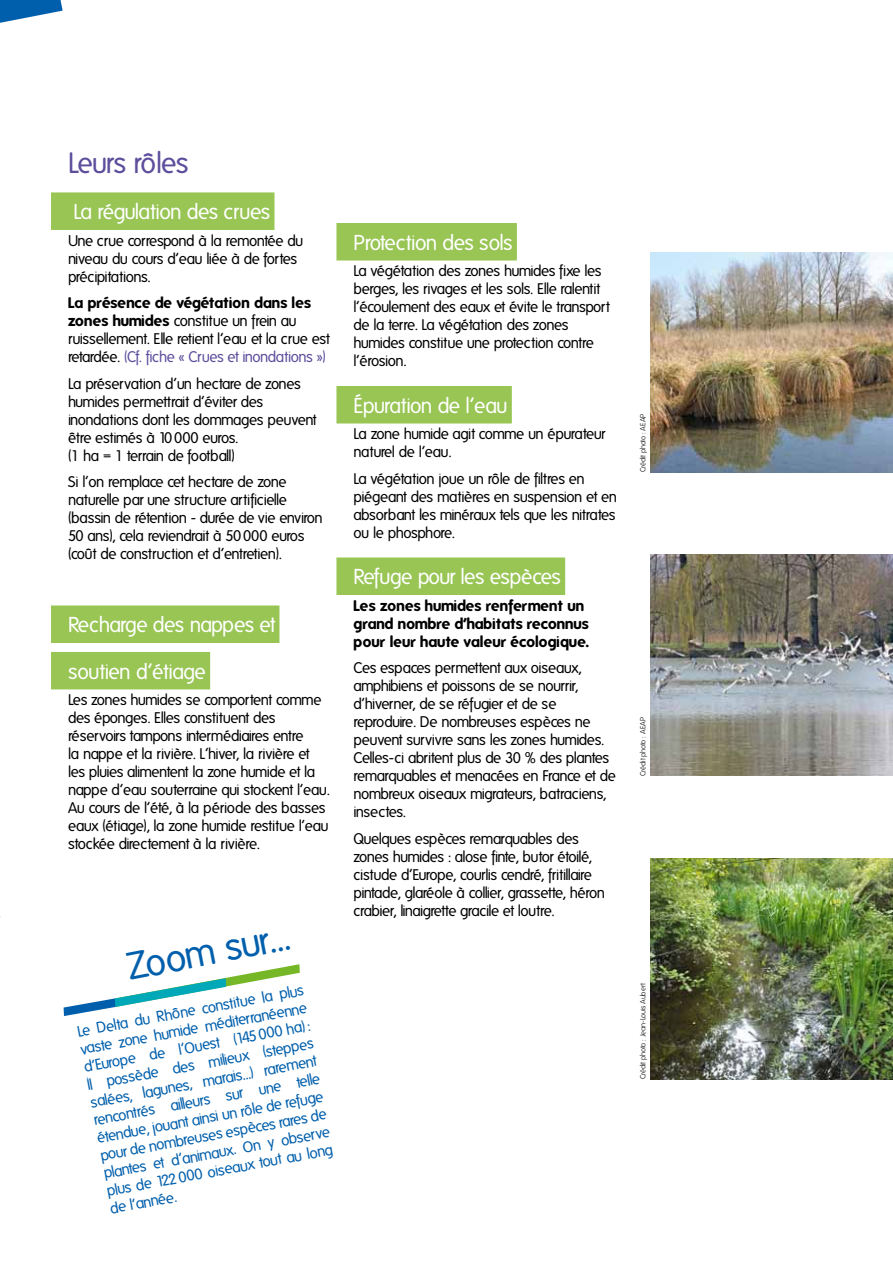
<style>
.page{position:relative;width:893px;height:1263px;background:#fff}
.page>*{position:absolute;margin:0;border:0;box-sizing:border-box;transform-origin:0 0}
.t1{font:37.5px "Folks";color:#005fac}
.t2{font:28.5px "Folks";letter-spacing:-.03em;color:#5d4d9c}
.t3{font:21px "Folks";letter-spacing:-.035em;color:#fff}
.t4{font:15px/18px "Folks";letter-spacing:-.035em;color:#000}
.t5{font:15px/17.9px "Folks";color:#005fac;text-align:justify}
.t6{font:700 15px/18px "Folks";color:#000}
.t7{font:300 7.5px "Folks";letter-spacing:-.035em;color:#000}
.s1{font-weight:700}
.s2{color:#5d4d9c}
</style>
<div class="page">
<svg style="left:0;top:0;width:63px;height:23px"></svg>
<div style="left:51px;top:192px;width:223px;height:38px;background:#98c554"></div>
<div style="left:51px;top:605px;width:228px;height:38px;background:#98c554"></div>
<div style="left:51px;top:652px;width:159px;height:37px;background:#98c554"></div>
<div style="left:336px;top:223px;width:181px;height:37px;background:#98c554"></div>
<div style="left:336px;top:386px;width:176px;height:37px;background:#98c554"></div>
<div style="left:336px;top:557px;width:229px;height:38px;background:#98c554"></div>
<svg style="left:64px;top:964px;width:236px;height:52px"></svg>
<img style="left:651px;top:253px;width:242px;height:219px">
<img style="left:651px;top:858px;width:242px;height:221px">
<img style="left:651px;top:555px;width:242px;height:221px">
<h2 class="t2" style="left:68px;top:147px;width:122px">Leurs rôles</h2>
<h3 class="t3" style="left:73px;top:200px;width:198px">La régulation des crues</h3>
<p class="t4" style="left:68px;top:232px;width:237px">Une crue correspond à la remontée du niveau du cours d’eau liée à de fortes précipitations.</p>
<p class="t4" style="left:68px;top:294px;width:263px"><span class="s1">La présence de végétation dans les zones humides</span> constitue un frein au ruissellement. Elle retient l’eau et la crue est retardée. <span class="s2">(Cf. fiche « Crues et inondations »)</span></p>
<p class="t4" style="left:68px;top:375px;width:250px">La préservation d’un hectare de zones humides permettrait d’éviter des inondations dont les dommages peuvent être estimés à 10000 euros.<br>(1 ha = 1 terrain de football)</p>
<p class="t4" style="left:68px;top:473px;width:256px">Si l’on remplace cet hectare de zone naturelle par une structure artificielle (bassin de rétention - durée de vie environ 50 ans), cela reviendrait à 50000 euros (coût de construction et d’entretien).</p>
<h3 class="t3" style="left:68px;top:613px;width:209px">Recharge des nappes et</h3>
<h3 class="t3" style="left:68px;top:660px;width:139px">soutien d’étiage</h3>
<p class="t4" style="left:68px;top:691px;width:263px">Les zones humides se comportent comme des éponges. Elles constituent des réservoirs tampons intermédiaires entre<br>la nappe et la rivière. L’hiver, la rivière et les pluies alimentent la zone humide et la nappe d’eau souterraine qui stockent l’eau.<br>Au cours de l’été, à la période des basses eaux (étiage), la zone humide restitue l’eau stockée directement à la rivière.</p>
<h1 class="t1" style="left:123px;top:947px;width:167px;rotate:-11deg">Zoom sur…</h1>
<p class="t5" style="left:74px;top:1024px;width:233px;rotate:-11deg">Le Delta du Rhône constitue la plus vaste zone humide méditerranéenne d’Europe de l’Ouest (145000 ha) :<br>Il possède des milieux (steppes salées, lagunes, marais…) rarement rencontrés ailleurs sur une telle étendue, jouant ainsi un rôle de refuge pour de nombreuses espèces rares de plantes et d’animaux. On y observe plus de 122 000 oiseaux tout au long de l’année.</p>
<h3 class="t3" style="left:353px;top:231px;width:161px">Protection des sols</h3>
<p class="t4" style="left:353px;top:262px;width:258px">La végétation des zones humides fixe les berges, les rivages et les sols. Elle ralentit l’écoulement des eaux et évite le transport de la terre. La végétation des zones humides constitue une protection contre l’érosion.</p>
<h3 class="t3" style="left:353px;top:394px;width:156px">Épuration de l’eau</h3>
<p class="t4" style="left:353px;top:425px;width:253px">La zone humide agit comme un épurateur naturel de l’eau.</p>
<p class="t4" style="left:353px;top:470px;width:265px">La végétation joue un rôle de filtres en piégeant des matières en suspension et en absorbant les minéraux tels que les nitrates ou le phosphore.</p>
<h3 class="t3" style="left:353px;top:565px;width:209px">Refuge pour les espèces</h3>
<p class="t6" style="left:353px;top:597px;width:238px">Les zones humides renferment un grand nombre d’habitats reconnus pour leur haute valeur écologique.</p>
<p class="t4" style="left:353px;top:659px;width:264px">Ces espaces permettent aux oiseaux, amphibiens et poissons de se nourrir, d’hiverner, de se réfugier et de se reproduire. De nombreuses espèces ne peuvent survivre sans les zones humides.<br>Celles-ci abritent plus de 30 % des plantes remarquables et menacées en France et de nombreux oiseaux migrateurs, batraciens, insectes.</p>
<p class="t4" style="left:353px;top:830px;width:253px">Quelques espèces remarquables des zones humides : alose finte, butor étoilé, cistude d’Europe, courlis cendré, fritillaire pintade, glaréole à collier, grassette, héron crabier, linaigrette gracile et loutre.</p>
<p class="t7" style="left:639px;top:472px;width:60px;rotate:-90deg">Crédit photo : AEAP</p>
<p class="t7" style="left:639px;top:776px;width:60px;rotate:-90deg">Crédit photo : AEAP</p>
<p class="t7" style="left:639px;top:1079px;width:98px;rotate:-90deg">Crédit photo : Jean-Louis Aubert</p>
</div>
